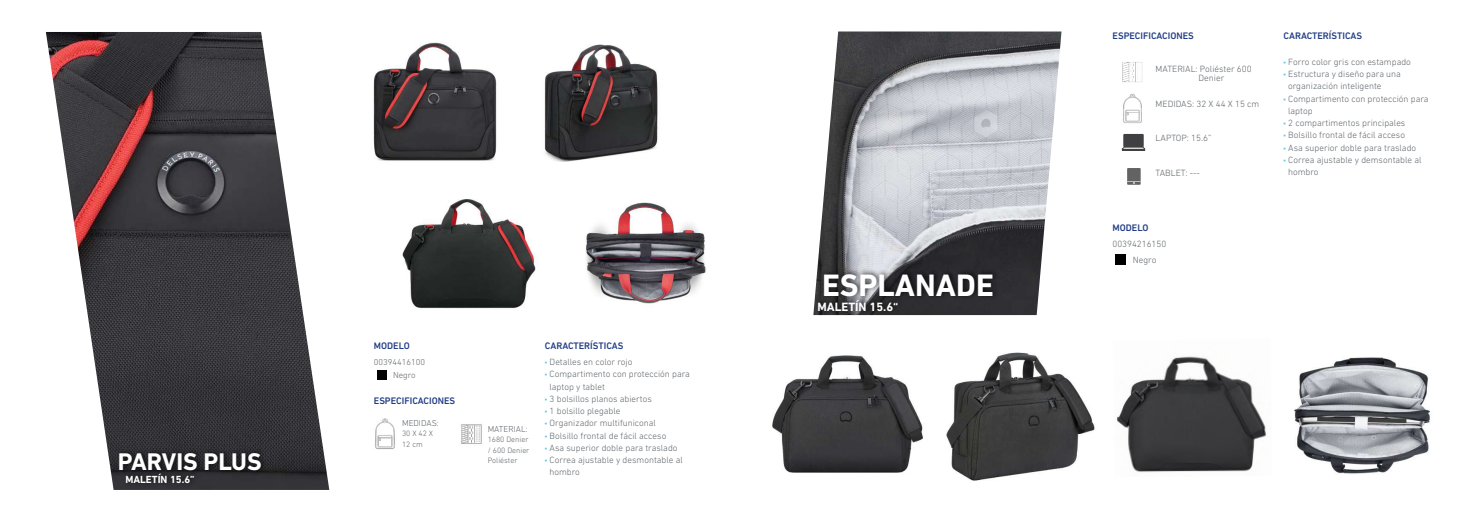
<style>
.page{position:relative;width:1474px;height:521px;background:#fff}
.page>*{position:absolute;margin:0;border:0;box-sizing:border-box;transform-origin:0 0}
.t1{font:700 31.5px "DIN Next LT Pro";color:#fff}
.t2{font:700 24.5px "DIN Next LT Pro";color:#fff}
.t3{font:700 12.25px "DIN Next LT Pro";color:#fff}
.t4{font:700 10.5px "DIN Next LT Pro";color:#fff}
.t5{font:500 9.62px "DIN Next LT Pro";color:#203c85}
.t6{font:300 9.19px/15.8px "DIN Next LT Pro";color:#61666b}
.t7{font:300 8.75px/13.1px "DIN Next LT Pro";color:#61666b}
.t8{font:300 7.88px/10.5px "DIN Next LT Pro";color:#61666b}
.s1{font-weight:900;color:#53c2ed}
</style>
<div class="page">
<img style="left:46px;top:32px;width:283px;height:458px">
<div style="left:115px;top:447px;width:152px;height:40px;background:#000;opacity:.7"></div>
<div style="left:377px;top:370px;width:10px;height:10px;background:#000"></div>
<img style="left:461px;top:424px;width:21px;height:20px">
<img style="left:375px;top:418px;width:20px;height:31px">
<img style="left:373px;top:42px;width:124px;height:119px">
<img style="left:402px;top:199px;width:136px;height:110px">
<img style="left:544px;top:44px;width:114px;height:118px">
<img style="left:586px;top:202px;width:120px;height:102px">
<img style="left:813px;top:32px;width:248px;height:283px">
<div style="left:814px;top:267px;width:185px;height:48px;background:#000;opacity:.7"></div>
<div style="left:1115px;top:254px;width:10px;height:10px;background:#000"></div>
<div style="left:1123px;top:134px;width:20px;height:13px;background:#404042"></div>
<svg style="left:1121px;top:146px;width:24px;height:5px"></svg>
<img style="left:1122px;top:62px;width:21px;height:20px">
<img style="left:1123px;top:94px;width:19px;height:30px">
<div style="left:1127px;top:168px;width:13px;height:17px;background:#636363"></div>
<svg style="left:1127px;top:181px;width:13px;height:3px"></svg>
<img style="left:772px;top:355px;width:151px;height:118px">
<img style="left:946px;top:352px;width:149px;height:129px">
<img style="left:1117px;top:356px;width:149px;height:116px">
<img style="left:1294px;top:357px;width:136px;height:117px">
<h2 class="t2" style="left:118px;top:447px;width:145px">PARVIS PLUS</h2>
<p class="t4" style="left:125px;top:473px;width:71px">MALETÍN 15.6”</p>
<p class="t5" style="left:374px;top:340px;width:37px">MODELO</p>
<p class="t7" style="left:393px;top:355px;width:33px;text-indent:-19px">00394416100<br>Negro</p>
<p class="t5" style="left:374px;top:395px;width:83px">ESPECIFICACIONES</p>
<p class="t7" style="left:402px;top:416px;width:38px">MEDIDAS:</p>
<p class="t8" style="left:402px;top:428px;width:33px">30 X 42 X<br>12 cm</p>
<p class="t7" style="left:487px;top:422px;width:41px">MATERIAL:</p>
<p class="t8" style="left:487px;top:434px;width:43px">1680 Denier / 600 Denier<br>Poliéster</p>
<p class="t5" style="left:545px;top:340px;width:80px">CARACTERÍSTICAS</p>
<p class="t6" style="left:545px;top:354px;width:89px"><span class="s1">·</span> Detalles en color rojo</p>
<p class="t6" style="left:545px;top:366px;width:146px"><span class="s1">·</span> Compartimento con protección para</p>
<p class="t6" style="left:549px;top:378px;width:57px">laptop y tablet</p>
<p class="t6" style="left:545px;top:391px;width:108px"><span class="s1">·</span> 3 bolsillos planos abiertos</p>
<p class="t6" style="left:545px;top:403px;width:77px"><span class="s1">·</span> 1 bolsillo plegable</p>
<p class="t6" style="left:545px;top:415px;width:113px"><span class="s1">·</span> Organizador multifuniconal</p>
<p class="t6" style="left:545px;top:427px;width:123px"><span class="s1">·</span> Bolsillo frontal de fácil acceso</p>
<p class="t6" style="left:545px;top:440px;width:134px"><span class="s1">·</span> Asa superior doble para traslado</p>
<p class="t6" style="left:545px;top:452px;width:139px"><span class="s1">·</span> Correa ajustable y desmontable al</p>
<p class="t6" style="left:549px;top:464px;width:32px">hombro</p>
<h1 class="t1" style="left:822px;top:267px;width:173px">ESPLANADE</h1>
<h3 class="t3" style="left:817px;top:299px;width:82px">MALETÍN 15.6“</h3>
<p class="t5" style="left:1112px;top:30px;width:83px">ESPECIFICACIONES</p>
<p class="t6" style="left:1198px;top:64px;width:54px;line-height:8.8px;text-indent:-43px">MATERIAL: Poliéster 600<br>Denier</p>
<p class="t6" style="left:1155px;top:96px;width:105px">MEDIDAS: 32 X 44 X 15 cm</p>
<p class="t6" style="left:1155px;top:130px;width:57px">LAPTOP: 15.6”</p>
<p class="t6" style="left:1155px;top:165px;width:46px">TABLET: ---</p>
<p class="t5" style="left:1112px;top:222px;width:37px">MODELO</p>
<p class="t6" style="left:1132px;top:236px;width:35px;text-indent:-20px">00394216150<br>Negro</p>
<p class="t5" style="left:1283px;top:30px;width:80px">CARACTERÍSTICAS</p>
<p class="t6" style="left:1283px;top:54px;width:129px"><span class="s1">·</span> Forro color gris con estampado</p>
<p class="t6" style="left:1283px;top:66px;width:119px"><span class="s1">·</span> Estructura y diseño para una</p>
<p class="t6" style="left:1288px;top:78px;width:95px">organización inteligente</p>
<p class="t6" style="left:1283px;top:91px;width:146px"><span class="s1">·</span> Compartimento con protección para</p>
<p class="t6" style="left:1288px;top:103px;width:26px">laptop</p>
<p class="t6" style="left:1283px;top:115px;width:123px"><span class="s1">·</span> 2 compartimentos principales</p>
<p class="t6" style="left:1283px;top:127px;width:123px"><span class="s1">·</span> Bolsillo frontal de fácil acceso</p>
<p class="t6" style="left:1283px;top:140px;width:134px"><span class="s1">·</span> Asa superior doble para traslado</p>
<p class="t6" style="left:1283px;top:152px;width:139px"><span class="s1">·</span> Correa ajustable y demsontable al</p>
<p class="t6" style="left:1288px;top:164px;width:32px">hombro</p>
</div>
